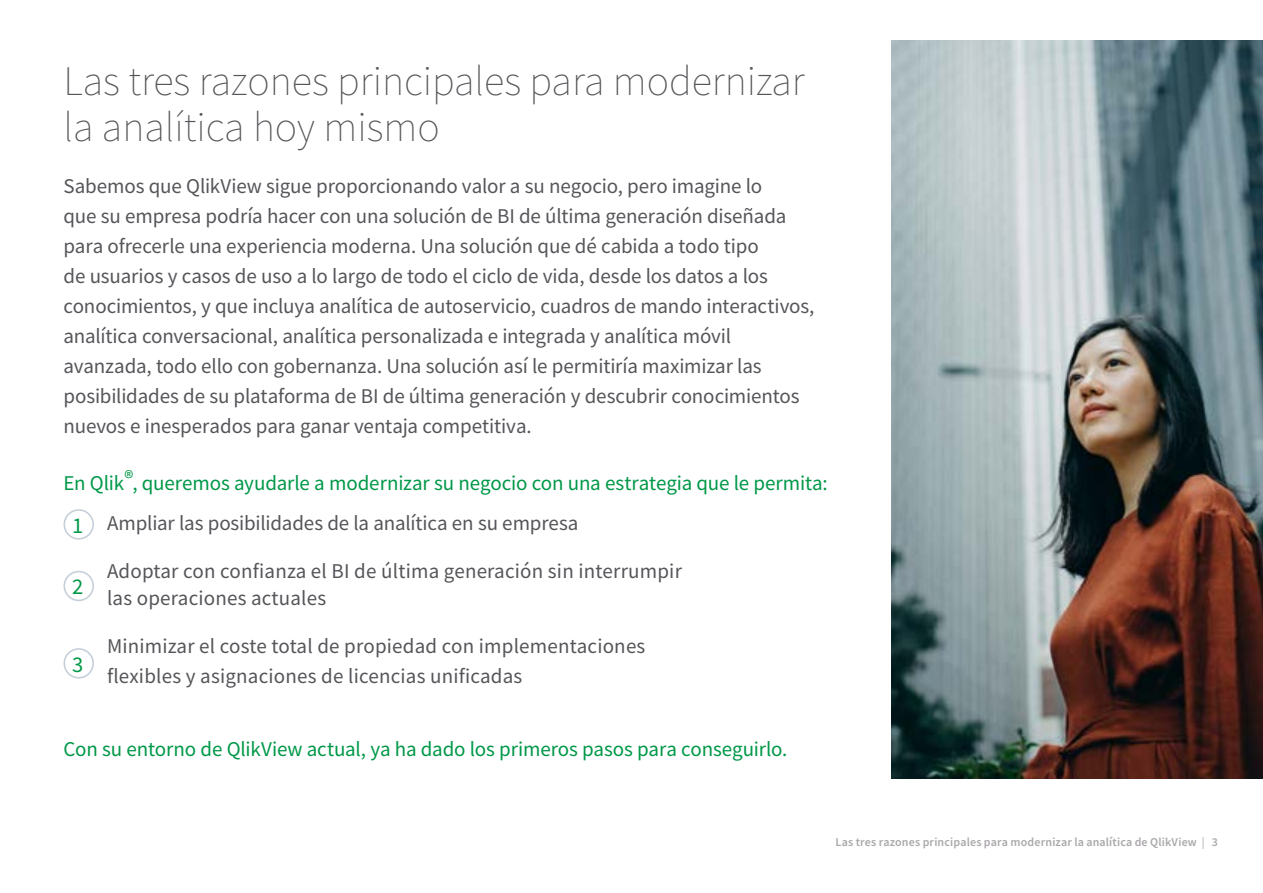
<style>
.page{position:relative;width:1263px;height:893px;background:#fff}
.page>*{position:absolute;margin:0;border:0;box-sizing:border-box;transform-origin:0 0}
.t1{font:200 42px/46.5px "Source Sans Pro";color:#55565a}
.t2{font:22.5px "Source Sans Pro";color:#009848}
.t3{font:21px/30px "Source Sans Pro";letter-spacing:-.005em;color:#55565a}
.t4{font:21px "Source Sans Pro";letter-spacing:-.005em;color:#009848}
.t5{font:600 12px "Source Sans Pro";letter-spacing:.015em;color:#aaa7aa}
.s1{font-weight:400}
</style>
<div class="page">
<div style="left:64px;top:509px;width:30px;height:31px;border:2px solid #c5cfda;border-radius:50%"></div>
<div style="left:64px;top:571px;width:30px;height:30px;border:2px solid #c5cfda;border-radius:50%"></div>
<div style="left:64px;top:648px;width:30px;height:31px;border:2px solid #c5cfda;border-radius:50%"></div>
<img style="left:892px;top:41px;width:371px;height:737px">
<h1 class="t1" style="left:64px;top:58px;width:743px">Las tres razones principales para modernizar la analítica hoy mismo</h1>
<p class="t3" style="left:64px;top:170px;width:752px">Sabemos que QlikView sigue proporcionando valor a su negocio, pero imagine lo<br>que su empresa podría hacer con una solución de BI de última generación diseñada para ofrecerle una experiencia moderna. Una solución que dé cabida a todo tipo<br>de usuarios y casos de uso a lo largo de todo el ciclo de vida, desde los datos a los conocimientos, y que incluya analítica de autoservicio, cuadros de mando interactivos, analítica conversacional, analítica personalizada e integrada y analítica móvil avanzada, todo ello con gobernanza. Una solución así le permitiría maximizar las posibilidades de su plataforma de BI de última generación y descubrir conocimientos nuevos e inesperados para ganar ventaja competitiva.</p>
<p class="t4" style="left:64px;top:469px;width:766px">En Qlik®, queremos ayudarle a modernizar su negocio con una estrategia que le permita:</p>
<p class="t3" style="left:107px;top:507px;width:473px">Ampliar las posibilidades de la analítica en su empresa</p>
<p class="t3" style="left:107px;top:557px;width:576px;line-height:27px">Adoptar con confianza el BI de última generación sin interrumpir las operaciones actuales</p>
<p class="t3" style="left:107px;top:631px;width:540px">Minimizar el coste total de propiedad con implementaciones flexibles y asignaciones de licencias unificadas</p>
<p class="t2" style="left:72px;top:511px;width:13px">1</p>
<p class="t2" style="left:72px;top:573px;width:13px">2</p>
<p class="t2" style="left:72px;top:650px;width:13px">3</p>
<p class="t4" style="left:64px;top:735px;width:725px">Con su entorno de QlikView actual, ya ha dado los primeros pasos para conseguirlo.</p>
<p class="t5" style="left:835px;top:834px;width:384px">Las tres razones principales para modernizar la analítica de QlikView <span class="s1">|</span> 3</p>
</div>
